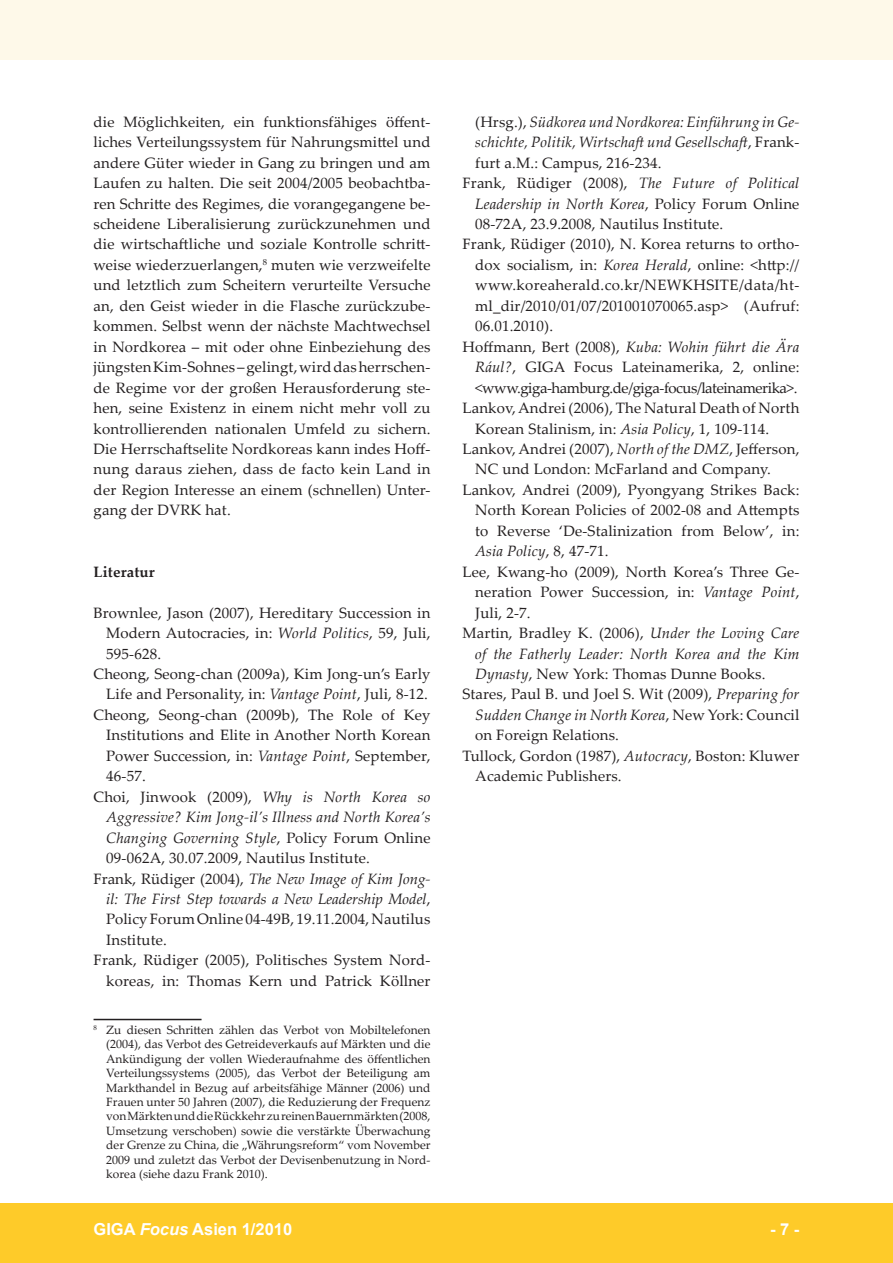
<style>
.page{position:relative;width:893px;height:1263px;background:#fff}
.page>*{position:absolute;margin:0;border:0;box-sizing:border-box;transform-origin:0 0}
.t1{font:700 16.5px "Arial";color:#fff}
.t2{font:15px/20.4px "Palatino Linotype";letter-spacing:.01em;color:#231f20;text-align:justify}
.t3{font:italic 15px "Palatino Linotype";letter-spacing:.01em;color:#231f20}
.t4{font:15px "Palatino Linotype";letter-spacing:-.03em;color:#231f20}
.t5{font:700 15px "Palatino Linotype";letter-spacing:.01em;color:#231f20}
.t6{font:12px/14.4px "Palatino Linotype";color:#231f20;text-align:justify}
.s1{font-style:italic}
.s2{font-style:normal}
</style>
<div class="page">
<div style="left:0;top:1203px;width:893px;height:60px;background:#fecb29"></div>
<div style="left:0;top:0;width:893px;height:60px;background:#fef9e9"></div>
<hr style="left:94px;top:1019px;width:108px;height:1px;background:#231f20">
<p class="t2" style="left:94px;top:111px;width:339px">die Möglichkeiten, ein funktionsfähiges öffent&shy;liches Verteilungssystem für Nahrungsmittel und andere Güter wieder in Gang zu bringen und am Laufen zu halten. Die seit 2004/2005 beobacht-ba&shy;ren Schritte des Regimes, die vorangegangene be&shy;scheidene Liberalisierung zurückzunehmen und die wirtschaftliche und soziale Kontrolle schritt&shy;weise wiederzuerlangen, muten wie verzweifelte und letztlich zum Scheitern verurteilte Versuche an, den Geist wieder in die Flasche zurückzube&shy;kommen. Selbst wenn der nächste Macht-wechsel in Nord-korea – mit oder ohne Ein-beziehung des jüngsten Kim-Sohnes – gelingt, wird das herrschen&shy;de Re-gime vor der großen Herausforderung ste&shy;hen, seine Existenz in einem nicht mehr voll zu kon-trollierenden nationalen Umfeld zu sichern.<br>Die Herr-schaftselite Nordkoreas kann indes Hoff&shy;nung daraus ziehen, dass de facto kein Land in der Region Interesse an einem (schnellen) Unter&shy;gang der DVRK hat.</p>
<p class="t5" style="left:94px;top:561px;width:63px">Literatur</p>
<p class="t2" style="left:94px;top:602px;width:338px">Brownlee, Jason (2007), Hereditary Succession in</p>
<p class="t2" style="left:106px;top:622px;width:326px">Modern Autocracies, in: <span class="s1">World Politics</span>, 59, Juli,</p>
<p class="t2" style="left:106px;top:643px;width:56px">595-628.</p>
<p class="t2" style="left:94px;top:663px;width:338px">Cheong, Seong-chan (2009a), Kim Jong-un’s Early</p>
<p class="t2" style="left:106px;top:684px;width:323px">Life and Personality, in: <span class="s1">Vantage Point</span>, Juli, 8-12.</p>
<p class="t2" style="left:94px;top:704px;width:338px">Cheong, Seong-chan (2009b), The Role of Key</p>
<p class="t2" style="left:106px;top:724px;width:326px">Institutions and Elite in Another North Korean</p>
<p class="t2" style="left:106px;top:745px;width:326px">Power Succession, in: <span class="s1">Vantage Point</span>, September,</p>
<p class="t2" style="left:106px;top:765px;width:41px">46-57.</p>
<p class="t2" style="left:94px;top:786px;width:338px">Choi, Jinwook (2009), <span class="s1">Why is North Korea so</span></p>
<p class="t3" style="left:106px;top:806px;width:326px">Aggressive? Kim Jong-il’s Illness and North Korea’s</p>
<p class="t3" style="left:106px;top:827px;width:326px">Changing Governing Style<span class="s2">, Policy Forum Online</span></p>
<p class="t2" style="left:106px;top:847px;width:265px">09-062A, 30.07.2009, Nautilus Institute.</p>
<p class="t3" style="left:94px;top:868px;width:338px"><span class="s2">Frank, Rüdiger (2004),</span> The New Image of Kim Jong-</p>
<p class="t3" style="left:106px;top:888px;width:326px">il: The First Step towards a New Leadership Model<span class="s2">,</span></p>
<p class="t2" style="left:106px;top:908px;width:326px">Policy Forum Online 04-49B, 19.11.2004, Nautilus</p>
<p class="t2" style="left:106px;top:929px;width:62px">Institute.</p>
<p class="t2" style="left:94px;top:949px;width:338px">Frank, Rüdiger (2005), Politisches System Nord-</p>
<p class="t2" style="left:106px;top:970px;width:326px">koreas, in: Thomas Kern und Patrick Köllner</p>
<p class="t6" style="left:106px;top:1022px;width:326px">Zu diesen Schritten zählen das Verbot von Mobiltelefonen (2004), das Verbot des Getreideverkaufs auf Märkten und die Ankündigung der vollen Wiederaufnahme des öffentlichen Verteilungssystems (2005), das Verbot der Beteiligung am Markthandel in Bezug auf arbeitsfähige Männer (2006) und Frauen unter 50 Jahren (2007), die Reduzierung der Frequenz von Märkten und die Rückkehr zu reinen Bauernmärkten (2008, Umsetzung verschoben) sowie die verstärkte Überwachung der Grenze zu China, die „Währungsreform“ vom November 2009 und zuletzt das Verbot der Devisenbenutzung in Nord&shy;korea (siehe dazu Frank 2010).</p>
<p class="t3" style="left:475px;top:111px;width:325px"><span class="s2">(Hrsg.),</span> Südkorea und Nordkorea: Einführung in Ge-</p>
<p class="t3" style="left:475px;top:131px;width:325px">schichte, Politik, Wirtschaft und Gesellschaft<span class="s2">, Frank-</span></p>
<p class="t2" style="left:475px;top:152px;width:188px">furt a.M.: Campus, 216-234.</p>
<p class="t2" style="left:462px;top:172px;width:338px">Frank, Rüdiger (2008), <span class="s1">The Future of Political</span></p>
<p class="t3" style="left:475px;top:193px;width:326px">Leadership in North Korea<span class="s2">, Policy Forum Online</span></p>
<p class="t2" style="left:475px;top:213px;width:250px">08-72A, 23.9.2008, Nautilus Institute.</p>
<p class="t2" style="left:462px;top:234px;width:338px">Frank, Rüdiger (2010), N. Korea returns to ortho-</p>
<p class="t2" style="left:475px;top:254px;width:326px">dox socialism, in: <span class="s1">Korea Herald</span>, online: &lt;http://</p>
<p class="t2" style="left:475px;top:274px;width:326px">www.koreaherald.co.kr/NEWKHSITE/data/ht-</p>
<p class="t2" style="left:475px;top:295px;width:326px">ml_dir/2010/01/07/201001070065.asp&gt; (Aufruf:</p>
<p class="t2" style="left:475px;top:315px;width:79px">06.01.2010).</p>
<p class="t3" style="left:462px;top:336px;width:338px"><span class="s2">Hoffmann, Bert (2008),</span> Kuba: Wohin führt die Ära</p>
<p class="t2" style="left:475px;top:356px;width:326px"><span class="s1">Rául?</span>, GIGA Focus Lateinamerika, 2, online:</p>
<p class="t4" style="left:475px;top:377px;width:324px">&lt;www.giga-hamburg.de/giga-focus/lateinamerika&gt;.</p>
<p class="t2" style="left:462px;top:397px;width:338px">Lankov, Andrei (2006), The Natural Death of North</p>
<p class="t2" style="left:475px;top:418px;width:295px">Korean Stalinism, in: <span class="s1">Asia Policy</span>, 1, 109-114.</p>
<p class="t2" style="left:462px;top:438px;width:338px">Lankov, Andrei (2007), <span class="s1">North of the DMZ</span>, Jefferson,</p>
<p class="t2" style="left:475px;top:458px;width:297px">NC und London: McFarland and Company.</p>
<p class="t2" style="left:462px;top:479px;width:338px">Lankov, Andrei (2009), Pyongyang Strikes Back:</p>
<p class="t2" style="left:475px;top:499px;width:326px">North Korean Policies of 2002-08 and Attempts</p>
<p class="t2" style="left:475px;top:520px;width:326px">to Reverse ‘De-Stalinization from Below’, in:</p>
<p class="t3" style="left:475px;top:540px;width:135px">Asia Policy<span class="s2">, 8, 47-71.</span></p>
<p class="t2" style="left:462px;top:561px;width:338px">Lee, Kwang-ho (2009), North Korea’s Three Ge-</p>
<p class="t2" style="left:475px;top:581px;width:326px">neration Power Succession, in: <span class="s1">Vantage Point</span>,</p>
<p class="t2" style="left:475px;top:602px;width:57px">Juli, 2-7.</p>
<p class="t2" style="left:462px;top:622px;width:338px">Martin, Bradley K. (2006), <span class="s1">Under the Loving Care</span></p>
<p class="t3" style="left:475px;top:643px;width:326px">of the Fatherly Leader: North Korea and the Kim</p>
<p class="t2" style="left:475px;top:663px;width:292px"><span class="s1">Dynasty</span>, New York: Thomas Dunne Books.</p>
<p class="t2" style="left:462px;top:684px;width:338px">Stares, Paul B. und Joel S. Wit (2009), <span class="s1">Preparing for</span></p>
<p class="t3" style="left:475px;top:704px;width:326px">Sudden Change in North Korea<span class="s2">, New York: Council</span></p>
<p class="t2" style="left:475px;top:724px;width:145px">on Foreign Relations.</p>
<p class="t2" style="left:462px;top:745px;width:338px">Tullock, Gordon (1987), <span class="s1">Autocracy</span>, Boston: Kluwer</p>
<p class="t2" style="left:475px;top:765px;width:148px">Academic Publishers.</p>
<p class="t1" style="left:94px;top:1218px;width:200px">GIGA <span class="s1">Focus</span> Asien 1/2010</p>
<p class="t1" style="left:770px;top:1218px;width:31px">- -</p>
</div>
